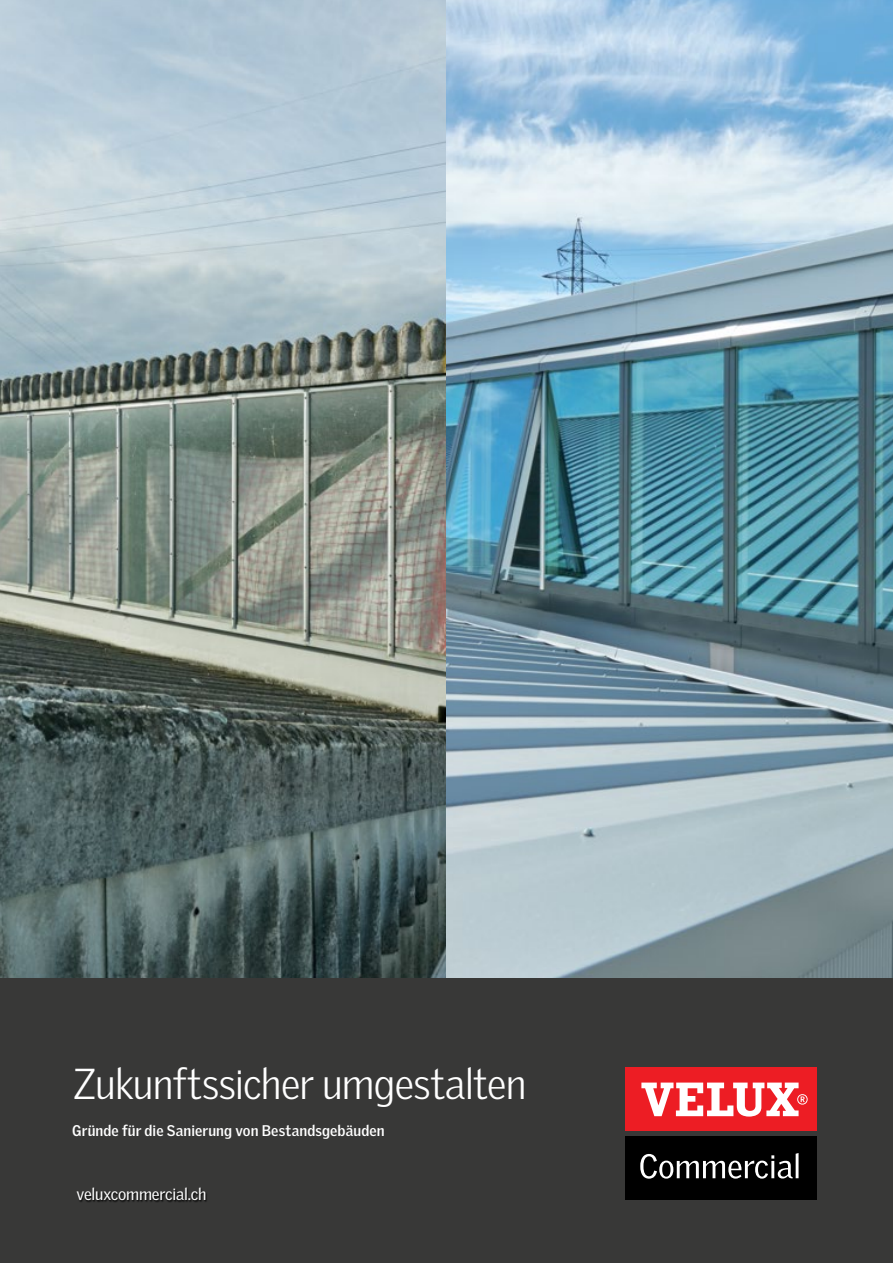
<style>
.page{position:relative;width:893px;height:1263px;background:#fff}
.page>*{position:absolute;margin:0;border:0;box-sizing:border-box;transform-origin:0 0}
.t1{font:300 42px "Velux Gothic";letter-spacing:-.015em;color:#fff}
.t2{font:16.5px "Velux Gothic";letter-spacing:-.01em;color:#fff}
.VG_Regular_12_14{font:700 15px "Velux Gothic";letter-spacing:.005em;color:#fff}
</style>
<div class="page">
<img style="left:0;top:0;width:893px;height:978px">
<div style="left:0;top:978px;width:893px;height:285px;background:#383837"></div>
<div style="left:77px;top:1187px;width:131px;height:16px;background:#000;opacity:.91"></div>
<div style="left:625px;top:1067px;width:191px;height:64px;background:#ed1d24"></div>
<svg style="left:641px;top:1082px;width:167px;height:34px"></svg>
<div style="left:625px;top:1136px;width:191px;height:64px;background:#000"></div>
<svg style="left:640px;top:1153px;width:158px;height:26px"></svg>
<p class="t1" style="left:73px;top:1059px;width:455px">Zukunftssicher umgestalten</p>
<p class="VG_Regular_12_14" style="left:72px;top:1122px;width:314px">Gründe für die Sanierung von Bestandsgebäuden</p>
<p class="t2" style="left:77px;top:1184px;width:131px">veluxcommercial.ch</p>
</div>
